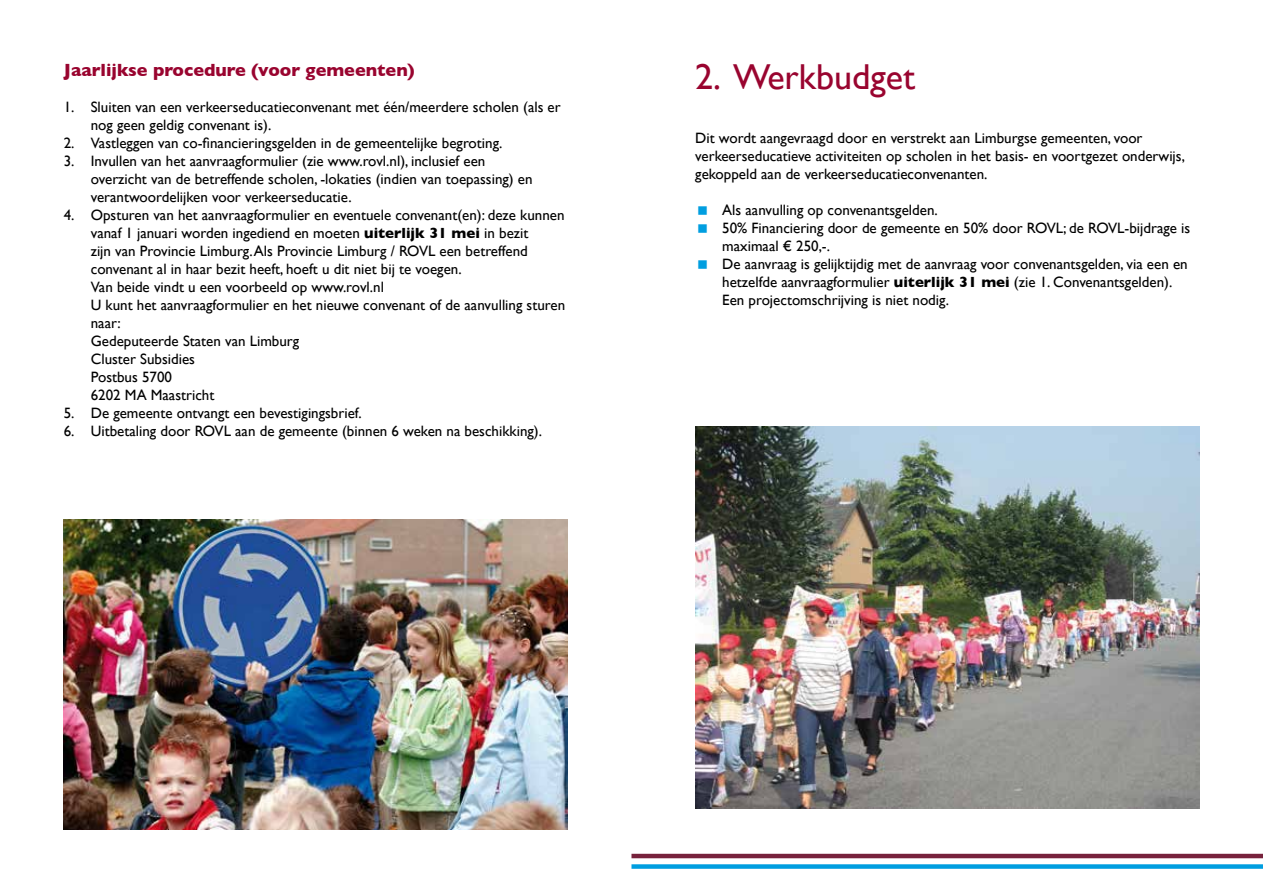
<style>
.page{position:relative;width:1263px;height:893px;background:#fff}
.page>*{position:absolute;margin:0;border:0;box-sizing:border-box;transform-origin:0 0}
.t1{font:36px "Gill Sans";color:#99042f}
.t2{font:700 18px "Gill Sans";color:#99042f}
.t3{font:15px/18px "Gill Sans";color:#000}
.s1{font-weight:700}
</style>
<div class="page">
<hr style="left:631px;top:854px;width:632px;height:4px;background:#77223c">
<div style="left:631px;top:864px;width:632px;height:5px;background:#009ee0"></div>
<img style="left:64px;top:520px;width:504px;height:309px">
<img style="left:695px;top:427px;width:504px;height:381px">
<p class="t2" style="left:64px;top:56px;width:352px">Jaarlijkse procedure (voor gemeenten)</p>
<p class="t3" style="left:91px;top:98px;width:471px;text-indent:-27px">1. Sluiten van een verkeerseducatieconvenant met één/meerdere scholen (als er nog geen geldig convenant is).</p>
<p class="t3" style="left:64px;top:134px;width:440px">2. Vastleggen van co-financieringsgelden in de gemeentelijke begroting.</p>
<p class="t3" style="left:91px;top:152px;width:443px;text-indent:-27px">3. Invullen van het aanvraagformulier (zie www.rovl.nl), inclusief een overzicht van de betreffende scholen, -lokaties (indien van toepassing) en verantwoordelijken voor verkeerseducatie.</p>
<p class="t3" style="left:91px;top:206px;width:476px;text-indent:-27px">4. Opsturen van het aanvraagformulier en eventuele convenant(en): deze kunnen vanaf 1 januari worden ingediend en moeten <span class="s1">uiterlijk 31 mei</span> in bezit<br>zijn van Provincie Limburg. Als Provincie Limburg / ROVL een betreffend convenant al in haar bezit heeft, hoeft u dit niet bij te voegen.<br>Van beide vindt u een voorbeeld op www.rovl.nl<br>U kunt het aanvraagformulier en het nieuwe convenant of de aanvulling sturen naar:<br>Gedeputeerde Staten van Limburg<br>Cluster Subsidies<br>Postbus 5700<br>6202 MA Maastricht</p>
<p class="t3" style="left:64px;top:404px;width:300px">5. De gemeente ontvangt een bevestigingsbrief.</p>
<p class="t3" style="left:64px;top:422px;width:480px">6. Uitbetaling door ROVL aan de gemeente (binnen 6 weken na beschikking).</p>
<h1 class="t1" style="left:695px;top:55px;width:221px">2. Werkbudget</h1>
<p class="t3" style="left:695px;top:128px;width:491px">Dit wordt aangevraagd door en verstrekt aan Limburgse gemeenten, voor verkeerseducatieve activiteiten op scholen in het basis- en voortgezet onderwijs, gekoppeld aan de verkeerseducatieconvenanten.</p>
<p class="t3" style="left:722px;top:200px;width:469px">Als aanvulling op convenantsgelden.<br>50% Financiering door de gemeente en 50% door ROVL; de ROVL-bijdrage is maximaal € 250,-.<br>De aanvraag is gelijktijdig met de aanvraag voor convenantsgelden, via een en hetzelfde aanvraagformulier <span class="s1">uiterlijk 31 mei</span> (zie 1. Convenantsgelden).<br>Een projectomschrijving is niet nodig.</p>
</div>
